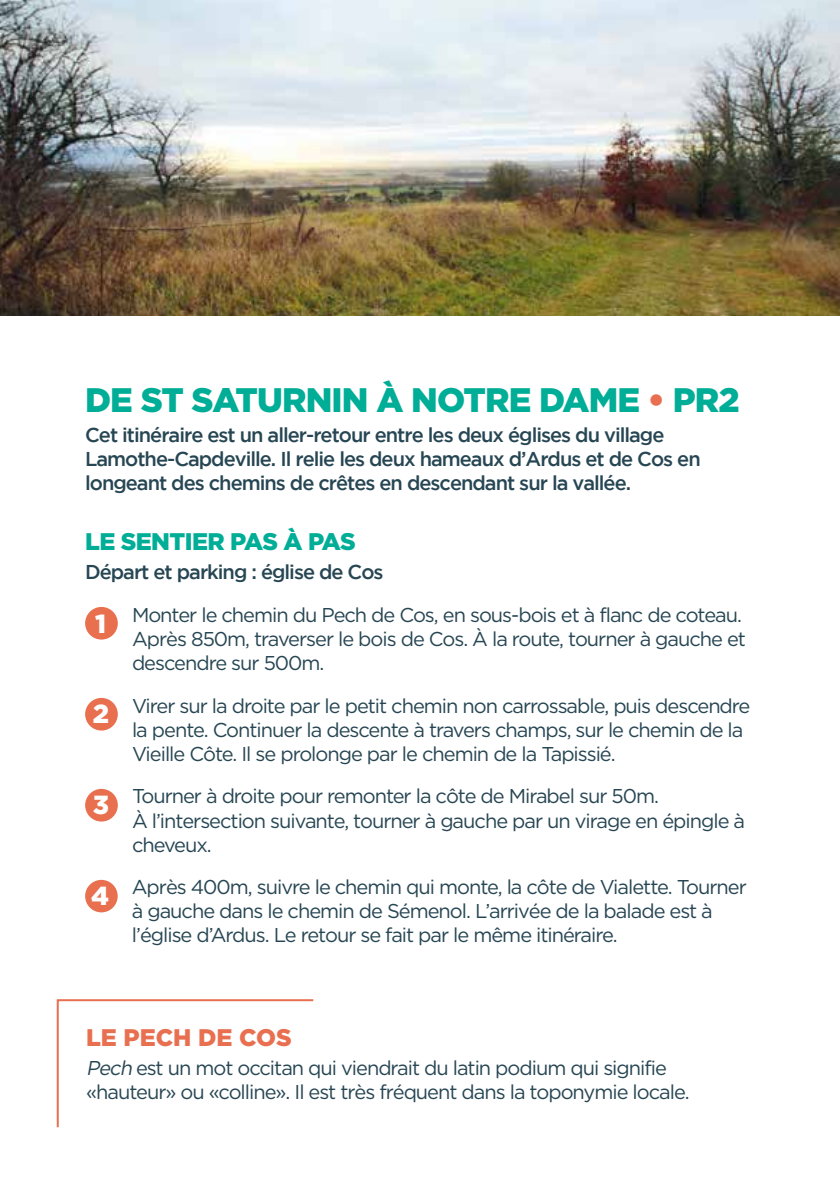
<style>
.page{position:relative;width:840px;height:1191px;background:#fff}
.page>*{position:absolute;margin:0;border:0;box-sizing:border-box;transform-origin:0 0}
.t1{font:900 34px "Gotham";letter-spacing:-.025em;color:#00ad96}
.t2{font:900 26.2px "Gotham";color:#fff}
.t3{font:900 26px "Gotham";color:#fff}
.t4{font:900 24px "Gotham";letter-spacing:-.025em;color:#00ad96}
.t5{font:900 24px "Gotham";color:#e87050}
.t6{font:20px/24px "Gotham";letter-spacing:-.05em;color:#274653}
.t7{font:500 20px/24px "Gotham";letter-spacing:-.05em;color:#274653}
.s1{color:#e87050}
.s2{font-style:italic}
</style>
<div class="page">
<img style="left:0;top:0;width:839px;height:316px">
<div style="left:85px;top:607px;width:33px;height:32px;background:#e8704f;border-radius:50%"></div>
<div style="left:85px;top:698px;width:33px;height:32px;background:#e8704f;border-radius:50%"></div>
<svg style="left:56px;top:999px;width:258px;height:129px"></svg>
<div style="left:85px;top:789px;width:33px;height:32px;background:#e8704f;border-radius:50%"></div>
<div style="left:85px;top:880px;width:33px;height:32px;background:#e8704f;border-radius:50%"></div>
<h1 class="t1" style="left:85px;top:380px;width:655px">DE ST SATURNIN À NOTRE DAME <span class="s1">•</span> PR2</h1>
<p class="t7" style="left:85px;top:422px;width:616px">Cet itinéraire est un aller-retour entre les deux églises du village<br>Lamothe-Capdeville. Il relie les deux hameaux d’Ardus et de Cos en longeant des chemins de crêtes en descendant sur la vallée.</p>
<p class="t4" style="left:85px;top:527px;width:272px">LE SENTIER PAS À PAS</p>
<p class="t7" style="left:85px;top:559px;width:300px">Départ et parking : église de Cos</p>
<h2 class="t2" style="left:95px;top:608px;width:13px">1</h2>
<h2 class="t2" style="left:93px;top:698px;width:18px">2</h2>
<h2 class="t2" style="left:93px;top:789px;width:18px">3</h2>
<h3 class="t3" style="left:91px;top:880px;width:19px">4</h3>
<p class="t6" style="left:132px;top:602px;width:615px">Monter le chemin du Pech de Cos, en sous-bois et à flanc de coteau.<br>Après 850m, traverser le bois de Cos. À la route, tourner à gauche et descendre sur 500m.</p>
<p class="t6" style="left:132px;top:693px;width:619px">Virer sur la droite par le petit chemin non carrossable, puis descendre la pente. Continuer la descente à travers champs, sur le chemin de la<br>Vieille Côte. Il se prolonge par le chemin de la Tapissié.</p>
<p class="t6" style="left:132px;top:784px;width:614px">Tourner à droite pour remonter la côte de Mirabel sur 50m.<br>À l’intersection suivante, tourner à gauche par un virage en épingle à cheveux.</p>
<p class="t6" style="left:132px;top:875px;width:616px">Après 400m, suivre le chemin qui monte, la côte de Vialette. Tourner à gauche dans le chemin de Sémenol. L’arrivée de la balade est à l’église d’Ardus. Le retour se fait par le même itinéraire.</p>
<p class="t5" style="left:86px;top:1023px;width:207px">LE PECH DE COS</p>
<p class="t6" style="left:86px;top:1055px;width:604px"><span class="s2">Pech</span> est un mot occitan qui viendrait du latin podium qui signifie «hauteur» ou «colline». Il est très fréquent dans la toponymie locale.</p>
</div>
